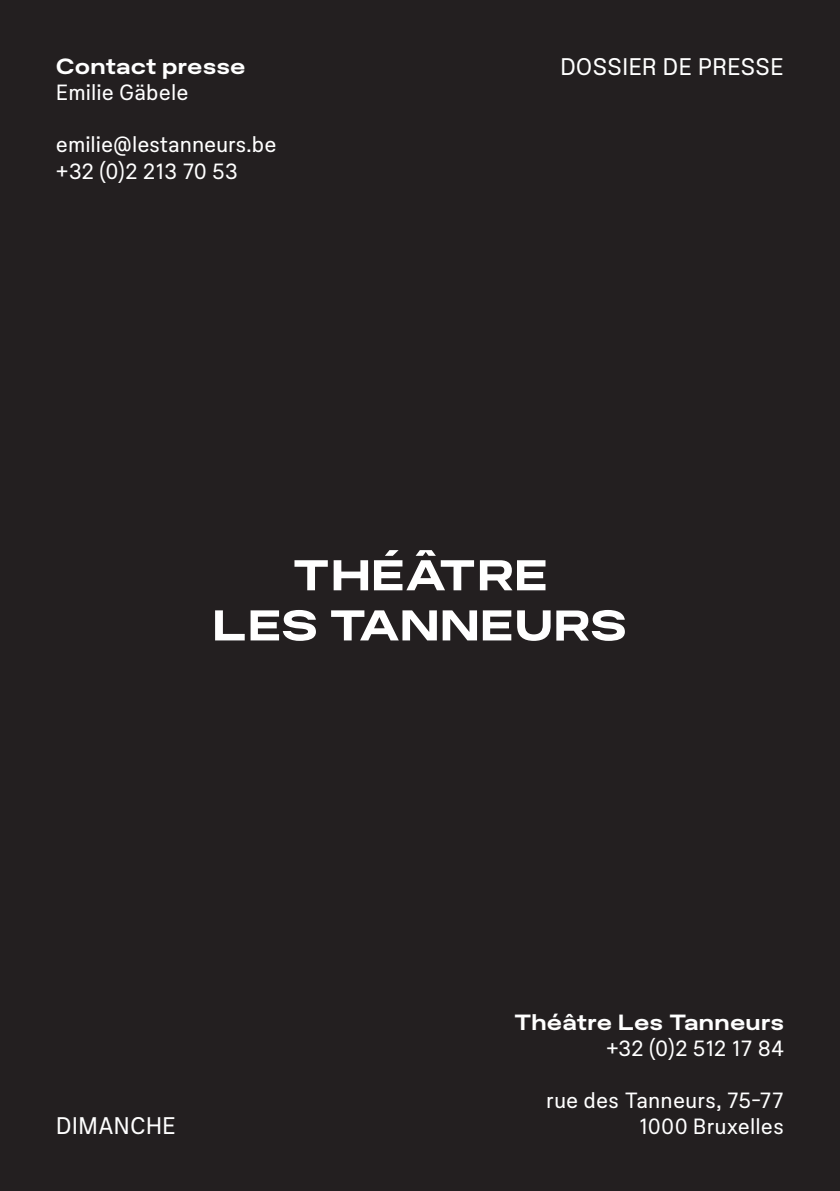
<style>
.page{position:relative;width:840px;height:1191px;background:#fff}
.page>*{position:absolute;margin:0;border:0;box-sizing:border-box;transform-origin:0 0}
.Section{font:24px "Plaid S";color:#fff}
.Texte_de_labeur_blan{font:22px "Plaid S";letter-spacing:.005em;color:#fff}
.Texte_de_labeur_blan-2{font:22px "Plaid L";letter-spacing:.005em;color:#fff}
</style>
<div class="page">
<div style="left:0;top:0;width:839px;height:1191px;background:#231f20"></div>
<svg style="left:294px;top:560px;width:33px;height:30px"></svg>
<svg style="left:333px;top:560px;width:35px;height:30px"></svg>
<svg style="left:374px;top:550px;width:171px;height:40px"></svg>
<svg style="left:215px;top:610px;width:29px;height:30px"></svg>
<svg style="left:250px;top:610px;width:66px;height:31px"></svg>
<svg style="left:331px;top:610px;width:105px;height:30px"></svg>
<svg style="left:442px;top:610px;width:69px;height:30px"></svg>
<svg style="left:517px;top:610px;width:33px;height:31px"></svg>
<svg style="left:556px;top:610px;width:68px;height:31px"></svg>
<p class="Texte_de_labeur_blan-2" style="left:56px;top:52px;width:191px">Contact presse</p>
<p class="Texte_de_labeur_blan" style="left:56px;top:78px;width:134px">Emilie Gäbele</p>
<p class="Texte_de_labeur_blan" style="left:56px;top:131px;width:222px">emilie@lestanneurs.be</p>
<p class="Texte_de_labeur_blan" style="left:56px;top:157px;width:183px">+32 (0)2 213 70 53</p>
<p class="Section" style="left:559px;top:52px;width:225px">DOSSIER DE PRESSE</p>
<p class="Section" style="left:56px;top:1110px;width:121px">DIMANCHE</p>
<p class="Texte_de_labeur_blan-2" style="left:513px;top:1008px;width:271px">Théâtre Les Tanneurs</p>
<p class="Texte_de_labeur_blan" style="left:605px;top:1034px;width:179px">+32 (0)2 512 17 84</p>
<p class="Texte_de_labeur_blan" style="left:546px;top:1086px;width:239px">rue des Tanneurs, 75-77</p>
<p class="Texte_de_labeur_blan" style="left:638px;top:1112px;width:147px">1000 Bruxelles</p>
</div>
